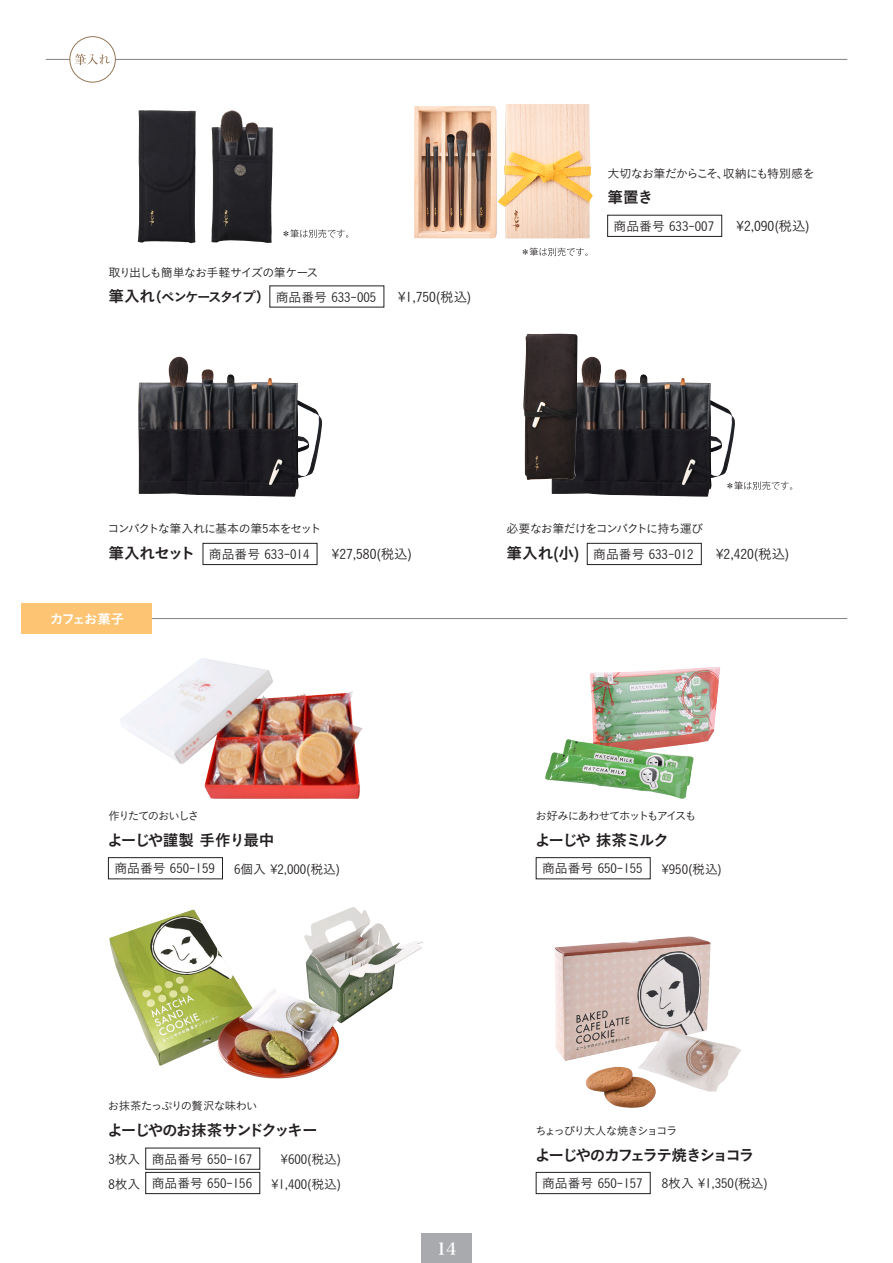
<style>
.page{position:relative;width:893px;height:1263px;background:#fff}
.page>*{position:absolute;margin:0;border:0;box-sizing:border-box;transform-origin:0 0}
.t1{font:16.5px "Hira Min Pro W6";color:#fff}
.t2{font:15.6px "Koburina Go Std W6";letter-spacing:-.115em;color:#231f20}
.t3{font:15.6px "Koburina Go Std W6";letter-spacing:-.15em;color:#231f20}
.t4{font:15.6px "Koburina Go Std W6";letter-spacing:-.095em;color:#231f20}
.t5{font:13.5px "Koburina Go Std W3";color:#231f20}
.t6{font:13.5px "Koburina Go Std W6";letter-spacing:-.14em;color:#231f20}
.t7{font:13.5px "Koburina Go Std W6";letter-spacing:-.1em;color:#fff}
.t8{font:12.9px "Koburina Go Std W3";color:#231f20}
.t9{font:12px "Koburina Go Std W3";letter-spacing:-.075em;color:#231f20}
.t10{font:12px "Koburina Go Std W3";letter-spacing:-.05em;color:#231f20}
.t11{font:12px "Koburina Go Std W3";letter-spacing:-.095em;color:#231f20}
.t12{font:11.4px "Koburina Go Std W3";letter-spacing:-.115em;color:#231f20}
.t13{font:11.4px "Koburina Go Std W3";letter-spacing:-.045em;color:#231f20}
.s1{font-size:15.6px}
</style>
<div class="page">
<img style="left:109px;top:910px;width:132px;height:156px">
<img style="left:304px;top:907px;width:120px;height:116px">
<div style="left:421px;top:1233px;width:51px;height:30px;background:#a8aaad"></div>
<img style="left:138px;top:357px;width:184px;height:140px">
<img style="left:414px;top:104px;width:179px;height:134px">
<img style="left:97px;top:36px;width:286px;height:272px">
<svg style="left:283px;top:229px;width:65px;height:9px"></svg>
<svg style="left:523px;top:248px;width:64px;height:8px"></svg>
<img style="left:217px;top:988px;width:124px;height:91px">
<div style="left:607px;top:215px;width:115px;height:22px;border:1px solid #231f20"></div>
<div style="left:587px;top:543px;width:114px;height:22px;border:1px solid #231f20"></div>
<div style="left:203px;top:543px;width:114px;height:22px;border:1px solid #231f20"></div>
<img style="left:551px;top:357px;width:184px;height:140px">
<svg style="left:727px;top:481px;width:65px;height:9px"></svg>
<img style="left:523px;top:334px;width:55px;height:146px">
<hr style="left:123px;top:618px;width:724px;height:1px;background:#808285">
<div style="left:21px;top:603px;width:131px;height:31px;background:#fdc474"></div>
<div style="left:108px;top:857px;width:115px;height:22px;border:1px solid #231f20"></div>
<div style="left:536px;top:857px;width:114px;height:22px;border:1px solid #231f20"></div>
<div style="left:146px;top:1172px;width:114px;height:22px;border:1px solid #231f20"></div>
<div style="left:536px;top:1172px;width:114px;height:22px;border:1px solid #231f20"></div>
<img style="left:545px;top:667px;width:175px;height:132px">
<img style="left:120px;top:658px;width:243px;height:141px">
<img style="left:554px;top:936px;width:187px;height:172px">
<hr style="left:46px;top:59px;width:801px;height:1px;background:#808285">
<div style="left:70px;top:37px;width:45px;height:45px;background:#fff;border-radius:50%"></div>
<div style="left:69px;top:36px;width:47px;height:47px;border:1px solid #967757;border-radius:50%"></div>
<svg style="left:75px;top:54px;width:35px;height:11px"></svg>
<p class="t9" style="left:108px;top:263px;width:212px">取り出しも簡単なお手軽サイズの筆ケース</p>
<p class="t6" style="left:108px;top:286px;width:163px"><span class="s1">筆入れ</span>（ペンケースタイプ）</p>
<p class="t5" style="left:398px;top:286px;width:75px">¥1,750(税込)</p>
<p class="t8" style="left:276px;top:287px;width:102px">商品番号 633-005</p>
<p class="t10" style="left:608px;top:164px;width:209px">大切なお筆だからこそ、収納にも特別感を</p>
<p class="t2" style="left:608px;top:186px;width:47px">筆置き</p>
<p class="t5" style="left:736px;top:216px;width:75px">¥2,090(税込)</p>
<p class="t8" style="left:614px;top:216px;width:102px">商品番号 633-007</p>
<p class="t9" style="left:108px;top:520px;width:215px">コンパクトな筆入れに基本の筆5本をセット</p>
<p class="t2" style="left:108px;top:541px;width:88px">筆入れセット</p>
<p class="t5" style="left:332px;top:544px;width:82px">¥27,580(税込)</p>
<p class="t11" style="left:507px;top:520px;width:198px">必要なお筆だけをコンパクトに持ち運び</p>
<p class="t8" style="left:209px;top:544px;width:102px">商品番号 633-014</p>
<p class="t2" style="left:507px;top:541px;width:74px">筆入れ(小)</p>
<p class="t5" style="left:716px;top:544px;width:75px">¥2,420(税込)</p>
<p class="t8" style="left:593px;top:544px;width:102px">商品番号 633-012</p>
<p class="t7" style="left:50px;top:608px;width:76px">カフェお菓子</p>
<p class="t12" style="left:108px;top:807px;width:92px">作りたてのおいしさ</p>
<p class="t4" style="left:107px;top:828px;width:168px">よーじや謹製 手作り最中</p>
<p class="t8" style="left:234px;top:859px;width:108px">6個入 ¥2,000(税込)</p>
<p class="t8" style="left:542px;top:859px;width:102px">商品番号 650-155</p>
<p class="t12" style="left:536px;top:807px;width:162px">お好みにあわせてホットもアイスも</p>
<p class="t2" style="left:535px;top:828px;width:135px">よーじや 抹茶ミルク</p>
<p class="t8" style="left:662px;top:859px;width:62px">¥950(税込)</p>
<p class="t8" style="left:114px;top:859px;width:102px">商品番号 650-159</p>
<p class="t13" style="left:108px;top:1097px;width:151px">お抹茶たっぷりの贅沢な味わい</p>
<p class="t2" style="left:107px;top:1118px;width:212px">よーじやのお抹茶サンドクッキー</p>
<p class="t8" style="left:108px;top:1150px;width:34px">3枚入</p>
<p class="t8" style="left:152px;top:1149px;width:102px">商品番号 650-167</p>
<p class="t8" style="left:281px;top:1149px;width:62px">¥600(税込)</p>
<p class="t8" style="left:152px;top:1173px;width:102px">商品番号 650-156</p>
<p class="t8" style="left:108px;top:1174px;width:34px">8枚入</p>
<p class="t8" style="left:271px;top:1174px;width:71px">¥1,400(税込)</p>
<p class="t1" style="left:436px;top:1234px;width:22px">14</p>
<p class="t12" style="left:535px;top:1122px;width:144px">ちょっぴり大人な焼きショコラ</p>
<p class="t3" style="left:535px;top:1143px;width:221px">よーじやのカフェラテ焼きショコラ</p>
<p class="t8" style="left:662px;top:1174px;width:108px">8枚入 ¥1,350(税込)</p>
<p class="t8" style="left:542px;top:1173px;width:102px">商品番号 650-157</p>
</div>
